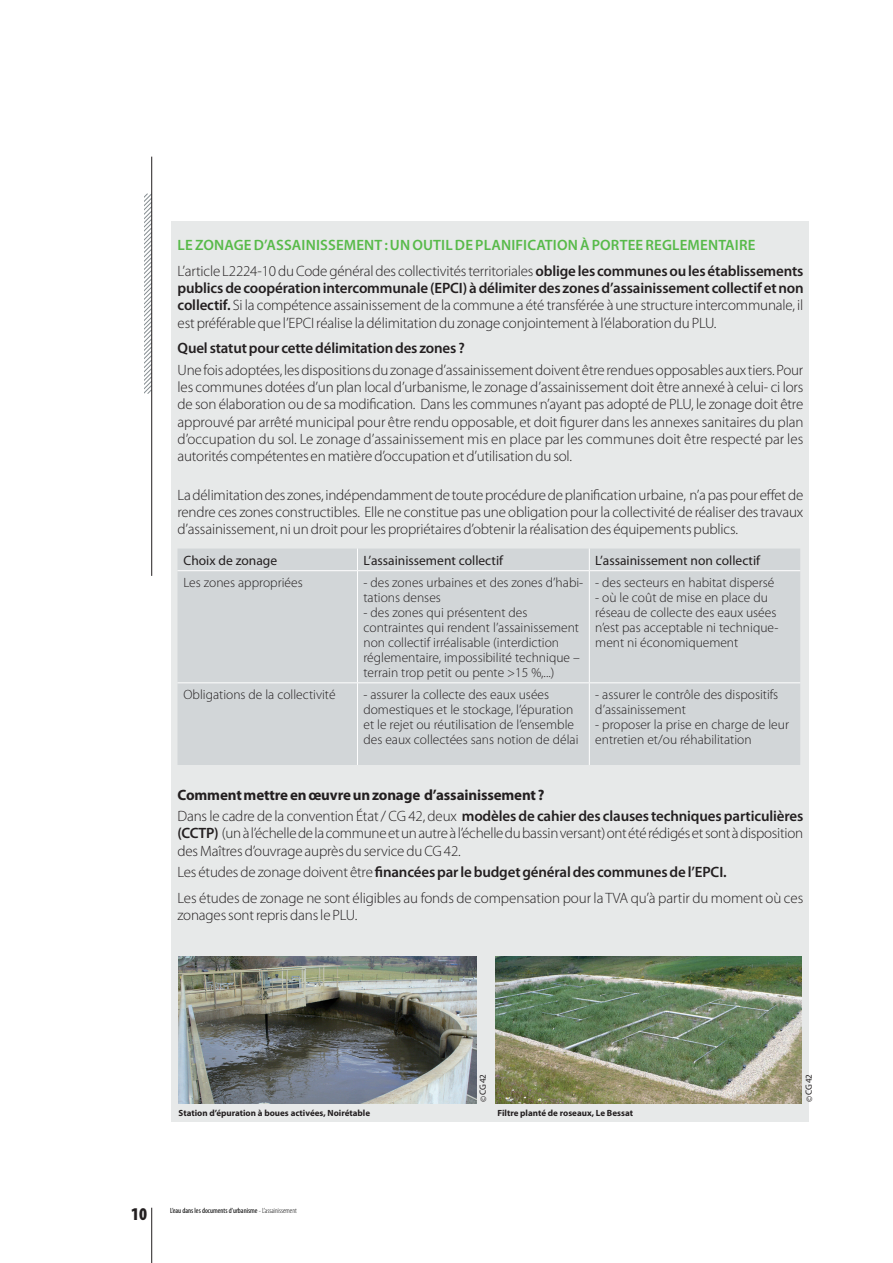
<style>
.page{position:relative;width:893px;height:1263px;background:#fff}
.page>*{position:absolute;margin:0;border:0;box-sizing:border-box;transform-origin:0 0}
.t1{font:900 condensed 18px "Myriad Pro";color:#231f20}
.t2{font:300 15px/17.2px "Myriad Pro";letter-spacing:-.01em;color:#231f20}
.t3{font:600 15px/21.5px "Myriad Pro";letter-spacing:-.01em;color:#231f20}
.t4{font:600 15px "Myriad Pro";color:#58ba4a}
.t5{font:300 13.5px/15px "Myriad Pro";color:#231f20}
.t6{font:13.5px "Myriad Pro";color:#231f20}
.t7{font:700 9px "Myriad Pro";color:#231f20}
.t8{font:9px "Myriad Pro";letter-spacing:-.02em;color:#231f20}
.t9{font:condensed 7.5px "Myriad Pro";color:#000}
.s1{font-weight:600;color:#58ba4a}
.s2{font-weight:600}
.s3{font-weight:700}
.s4{font-weight:300}
</style>
<div class="page">
<div style="left:171px;top:221px;width:638px;height:900px;background:#e7e9e9"></div>
<div style="left:177px;top:549px;width:623px;height:216px;background:#d2d6d8"></div>
<svg style="left:357px;top:549px;width:1px;height:21px"></svg>
<svg style="left:589px;top:549px;width:1px;height:21px"></svg>
<hr style="left:177px;top:570px;width:180px;height:1px;background:#fff">
<hr style="left:357px;top:570px;width:232px;height:1px;background:#fff">
<hr style="left:357px;top:571px;width:1px;height:111px;background:#fff">
<hr style="left:589px;top:570px;width:211px;height:1px;background:#fff">
<hr style="left:589px;top:571px;width:1px;height:111px;background:#fff">
<hr style="left:177px;top:682px;width:180px;height:1px;background:#fff">
<hr style="left:357px;top:682px;width:232px;height:1px;background:#fff">
<hr style="left:357px;top:683px;width:1px;height:82px;background:#fff">
<hr style="left:589px;top:682px;width:211px;height:1px;background:#fff">
<hr style="left:589px;top:683px;width:1px;height:82px;background:#fff">
<svg style="left:144px;top:193px;width:9px;height:202px"></svg>
<hr style="left:151px;top:157px;width:1px;height:419px;background:#231f20">
<hr style="left:151px;top:1208px;width:1px;height:55px;background:#231f20">
<img style="left:179px;top:956px;width:298px;height:147px">
<img style="left:496px;top:956px;width:306px;height:147px">
<p class="t4" style="left:178px;top:235px;width:28px">Le zonage</p>
<p class="t4" style="left:254px;top:235px;width:57px">d’assAinissement</p>
<p class="t4" style="left:384px;top:235px;width:37px">: un outil</p>
<p class="t4" style="left:455px;top:235px;width:30px">de planification</p>
<p class="t4" style="left:580px;top:235px;width:22px">à port</p>
<p class="t2" style="left:178px;top:232px;width:627px;line-height:25.8px;text-indent:450px"><span class="s1">Ee rEglementaire<br></span>L’article L2224-10 du Code général des collectivités territoriales <span class="s2">oblige les communes ou les établissements</span></p>
<p class="t2" style="left:178px;top:280px;width:628px;text-align:justify"><span class="s2">publics de coopération intercommunale (EPCI) à délimiter des zones d’assainissement collectif et non collectif.</span> Si la compétence assainissement de la commune a été transférée à une structure intercommunale, il estpréférableque l’EPCIréalise ladélimitationduzonage conjointement à l’élaborationduPLU.</p>
<p class="t3" style="left:178px;top:337px;width:289px">Quel statut pour cette délimitation des zones ?</p>
<p class="t2" style="left:177px;top:361px;width:628px;text-align:justify">Unefois adoptées, lesdispositionsduzonaged’assainissementdoiventêtrerenduesopposables aux tiers.Pour les communes dotées d’un plan local d’urbanisme, le zonage d’assainissement doit être annexé à celui- ci lors de son élaboration ou de sa modification. Dans les communes n’ayant pas adopté de PLU, le zonage doit être approuvé par arrêté municipal pour être rendu opposable, et doit figurer dans les annexes sanitaires du plan d’occupation du sol. Le zonage d’assainissement mis en place par les communes doit être respecté par les autorités compétentes en matière d’occupation et d’utilisation du sol.</p>
<p class="t2" style="left:177px;top:486px;width:627px;text-align:justify">Ladélimitationdes zones, indépendammentdetouteprocéduredeplanificationurbaine, n’apaspoureffetde rendre ces zones constructibles. Elle ne constitue pas une obligation pourla collectivité de réaliser destravaux d’assainissement, ni un droit pour les propriétaires d’obtenir la réalisation des équipements publics.</p>
<p class="t6" style="left:183px;top:552px;width:95px">Choix de zonage</p>
<p class="t6" style="left:363px;top:552px;width:141px">L’assainissement collectif</p>
<p class="t6" style="left:595px;top:552px;width:166px">L’assainissement non collectif</p>
<p class="t5" style="left:183px;top:575px;width:121px">Les zones appropriées</p>
<p class="t5" style="left:363px;top:575px;width:221px">- des zones urbaines et des zones d’habi&shy;tations denses</p>
<p class="t5" style="left:363px;top:605px;width:218px">- des zones qui présentent des contraintes qui rendent l’assainissement non collectif irréalisable (interdiction réglementaire, impossibilité technique – terrain trop petit ou pente &gt;15 %,...)</p>
<p class="t5" style="left:595px;top:575px;width:180px">- des secteurs en habitat dispersé</p>
<p class="t5" style="left:595px;top:590px;width:185px">- où le coût de mise en place du réseau de collecte des eaux usées n’est pas acceptable ni technique&shy;ment ni économiquement</p>
<p class="t5" style="left:183px;top:687px;width:154px">Obligations de la collectivité</p>
<p class="t5" style="left:363px;top:687px;width:217px">- assurer la collecte des eaux usées domestiques et le stockage, l’épuration et le rejet ou réutilisation de l’ensemble des eaux collectées sans notion de délai</p>
<p class="t5" style="left:595px;top:687px;width:185px">- assurer le contrôle des dispositifs d’assainissement</p>
<p class="t5" style="left:595px;top:717px;width:195px">- proposer la prise en charge de leur entretien et/ou réhabilitation</p>
<p class="t3" style="left:177px;top:783px;width:627px"><span class="s3">Comment mettre en œuvre un zonage d’assainissement ?<br></span><span class="s4">Dans le cadre de la convention État / CG 42, deux</span> modèles de cahier des clauses techniques particulières</p>
<p class="t2" style="left:177px;top:825px;width:627px"><span class="s2">(CCTP)</span> (un à l’échelle de la commune et un autre à l’échelle du bassin versant) ont été rédigés et sont à disposition desMaîtresd’ouvrage auprèsduserviceduCG42.</p>
<p class="t2" style="left:177px;top:859px;width:627px;line-height:25.8px">Les étudesde zonagedoivent être <span class="s2">financées par le budget général des communes de l’EPCI.<br></span>Les études de zonage ne sont éligibles au fonds de compensation pour la TVA qu’à partir du moment où ces</p>
<p class="t2" style="left:177px;top:907px;width:181px">zonagessontreprisdansle PLU.</p>
<p class="t8" style="left:477px;top:1102px;width:30px;rotate:-90deg">© CG 42</p>
<p class="t8" style="left:803px;top:1102px;width:30px;rotate:-90deg">© CG 42</p>
<p class="t7" style="left:179px;top:1107px;width:193px">Station d’épuration à boues activées, Noirétable</p>
<p class="t7" style="left:497px;top:1107px;width:137px">Filtre planté de roseaux, Le Bessat</p>
<p class="t1" style="left:131px;top:1204px;width:17px">10</p>
<p class="t9" style="left:170px;top:1206px;width:128px">L’eau dans les documents d’urbanisme <span class="s4">- L’assainissement</span></p>
</div>
